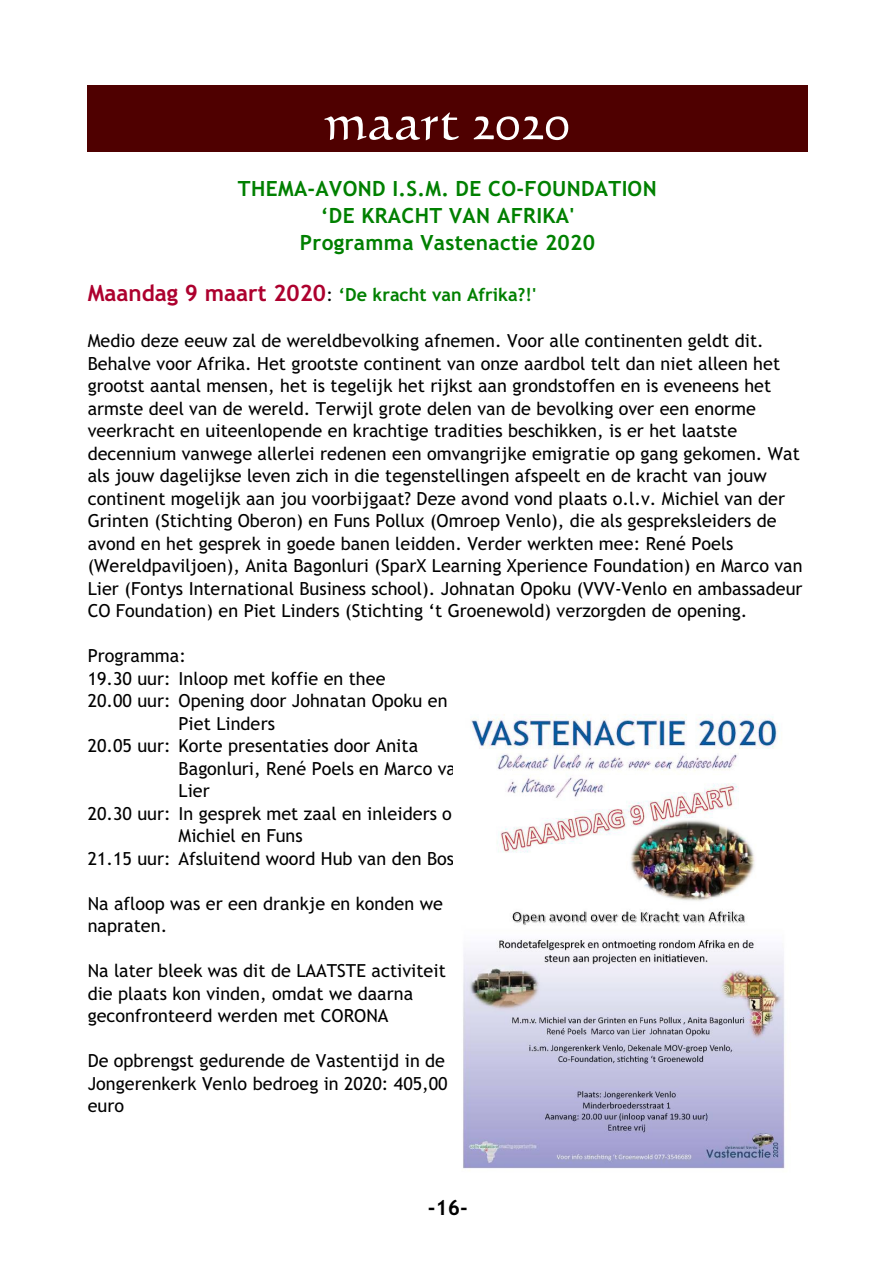
<style>
.page{position:relative;width:893px;height:1263px;background:#fff}
.page>*{position:absolute;margin:0;border:0;box-sizing:border-box;transform-origin:0 0}
.t1{font:54px "Calligraphic 421 BT Roman B";letter-spacing:.005em;color:#fff}
.t2{font:700 21px/27.2px "Trebuchet MS";letter-spacing:.015em;color:#008000;text-align:center}
.t3{font:700 21px "Trebuchet MS";color:#000}
.t4{font:18px/22.5px "Trebuchet MS";color:#000}
.t5{font:700 18px "Trebuchet MS";color:#008000}
.s1{font-size:22.5px;color:#ad002e}
.s2{font-weight:400;color:#000}
</style>
<div class="page">
<div style="left:88px;top:85px;width:720px;height:67px;background:#4f0000"></div>
<img style="left:463px;top:714px;width:322px;height:455px">
<h1 class="t1" style="left:325px;top:98px;width:248px">maart 2020</h1>
<p class="t2" style="left:238px;top:177px;width:420px">THEMA-AVOND I.S.M. DE CO-FOUNDATION ‘DE KRACHT VAN AFRIKA'<br>Programma Vastenactie 2020</p>
<p class="t5" style="left:88px;top:288px;width:450px"><span class="s1">Maandag 9 maart 2020</span><span class="s2">:</span> ‘De kracht van Afrika?!'</p>
<p class="t4" style="left:88px;top:331px;width:716px">Medio deze eeuw zal de wereldbevolking afnemen. Voor alle continenten geldt dit.<br>Behalve voor Afrika. Het grootste continent van onze aardbol telt dan niet alleen het grootst aantal mensen, het is tegelijk het rijkst aan grondstoffen en is eveneens het armste deel van de wereld. Terwijl grote delen van de bevolking over een enorme veerkracht en uiteenlopende en krachtige tradities beschikken, is er het laatste decennium vanwege allerlei redenen een omvangrijke emigratie op gang gekomen. Wat als jouw dagelijkse leven zich in die tegenstellingen afspeelt en de kracht van jouw continent mogelijk aan jou voorbijgaat? Deze avond vond plaats o.l.v. Michiel van der Grinten (Stichting Oberon) en Funs Pollux (Omroep Venlo), die als gespreksleiders de avond en het gesprek in goede banen leidden. Verder werkten mee: René Poels (Wereldpaviljoen), Anita Bagonluri (SparX Learning Xperience Foundation) en Marco van Lier (Fontys International Business school). Johnatan Opoku (VVV-Venlo en ambassadeur CO Foundation) en Piet Linders (Stichting ‘t Groenewold) verzorgden de opening.</p>
<p class="t4" style="left:88px;top:646px;width:100px">Programma:</p>
<p class="t4" style="left:88px;top:669px;width:299px">19.30 uur: Inloop met koffie en thee</p>
<p class="t4" style="left:88px;top:691px;width:361px">20.00 uur: Opening door Johnatan Opoku en</p>
<p class="t4" style="left:179px;top:714px;width:98px">Piet Linders</p>
<p class="t4" style="left:88px;top:736px;width:332px">20.05 uur: Korte presentaties door Anita</p>
<p class="t4" style="left:179px;top:759px;width:289px">Bagonluri, René Poels en Marco van</p>
<p class="t4" style="left:179px;top:781px;width:33px">Lier</p>
<p class="t4" style="left:88px;top:804px;width:400px">20.30 uur: In gesprek met zaal en inleiders o.l.v.</p>
<p class="t4" style="left:179px;top:826px;width:126px">Michiel en Funs</p>
<p class="t4" style="left:88px;top:849px;width:387px">21.15 uur: Afsluitend woord Hub van den Bosch</p>
<p class="t4" style="left:88px;top:894px;width:357px">Na afloop was er een drankje en konden we napraten.</p>
<p class="t4" style="left:88px;top:961px;width:360px">Na later bleek was dit de LAATSTE activiteit die plaats kon vinden, omdat we daarna geconfronteerd werden met CORONA</p>
<p class="t4" style="left:88px;top:1051px;width:361px">De opbrengst gedurende de Vastentijd in de<br>Jongerenkerk Venlo bedroeg in 2020: 405,00 euro</p>
<p class="t3" style="left:428px;top:1199px;width:42px">-16-</p>
</div>
